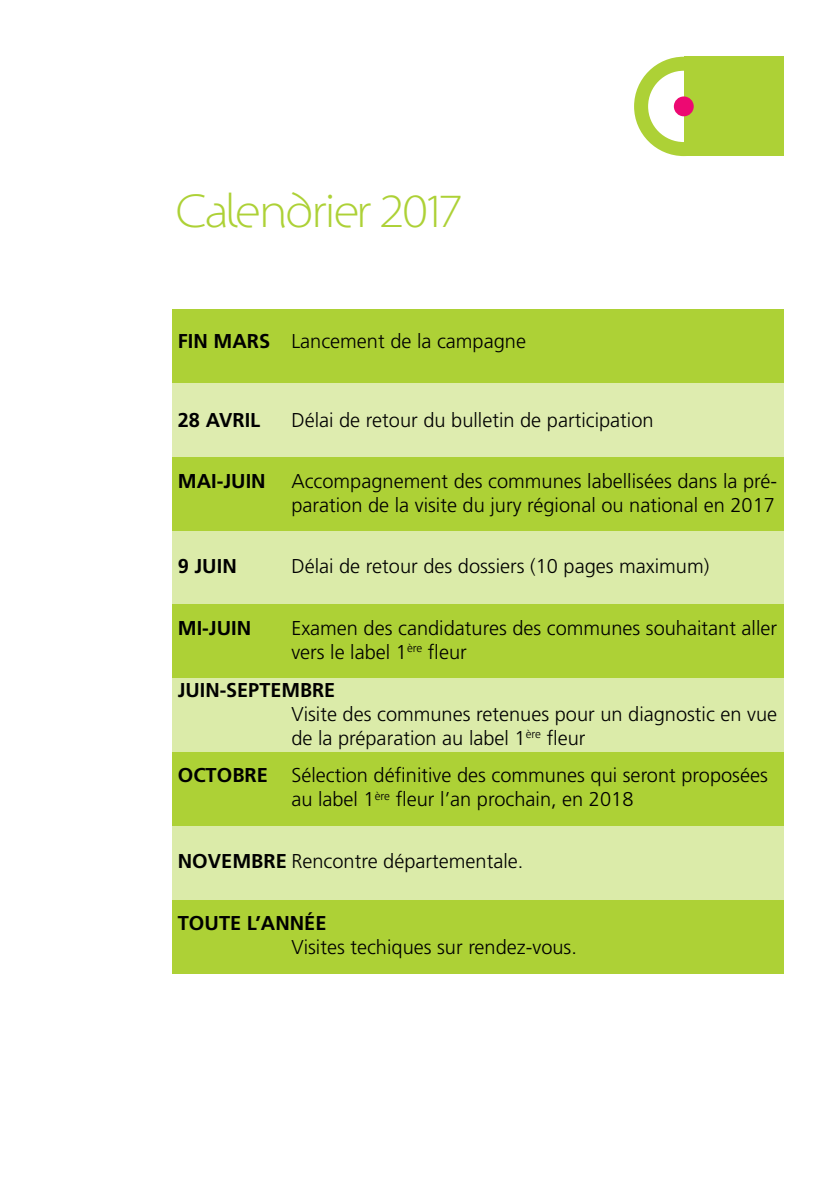
<style>
.page{position:relative;width:840px;height:1191px;background:#fff}
.page>*{position:absolute;margin:0;border:0;box-sizing:border-box;transform-origin:0 0}
.t1{font:48px "Santana";letter-spacing:-.04em;color:#add136}
.t2{font:300 20px/24px "Frutiger LT Std";color:#000}
.t3{font:700 20px "Frutiger LT Std";color:#000}
.s1{font-weight:700}
</style>
<div class="page">
<div style="left:172px;top:383px;width:610px;height:74px;background:#deecaf"></div>
<div style="left:683px;top:57px;width:99px;height:99px;background:#add136"></div>
<div style="left:633px;top:57px;width:100px;height:99px;border:14px solid #add136;border-radius:50%"></div>
<div style="left:673px;top:96px;width:20px;height:20px;background:#ed0972;border-radius:50%"></div>
<div style="left:172px;top:457px;width:610px;height:74px;background:#add136"></div>
<div style="left:172px;top:531px;width:610px;height:73px;background:#dbeba9"></div>
<div style="left:172px;top:604px;width:610px;height:74px;background:#add136"></div>
<div style="left:172px;top:678px;width:610px;height:74px;background:#dbeba9"></div>
<div style="left:172px;top:752px;width:610px;height:73px;background:#add136"></div>
<div style="left:172px;top:825px;width:610px;height:74px;background:#dbeba9"></div>
<div style="left:172px;top:309px;width:610px;height:74px;background:#add136"></div>
<div style="left:172px;top:900px;width:610px;height:73px;background:#add136"></div>
<h1 class="t1" style="left:176px;top:187px;width:288px">Calendrier 2017</h1>
<p class="t2" style="left:178px;top:329px;width:349px"><span class="s1">FIN MARS</span> Lancement de la campagne</p>
<p class="t3" style="left:178px;top:408px;width:84px">28 AVRIL</p>
<p class="t2" style="left:291px;top:408px;width:363px">Délai de retour du bulletin de participation</p>
<p class="t3" style="left:178px;top:469px;width:89px">MAI-JUIN</p>
<p class="t2" style="left:291px;top:469px;width:487px">Accompagnement des communes labellisées dans la pré&shy;paration de la visite du jury régional ou national en 2017</p>
<p class="t3" style="left:178px;top:554px;width:60px">9 JUIN</p>
<p class="t2" style="left:291px;top:554px;width:419px">Délai de retour des dossiers (10 pages maximum)</p>
<p class="t3" style="left:178px;top:616px;width:75px">MI-JUIN</p>
<p class="t2" style="left:291px;top:616px;width:487px">Examen des candidatures des communes souhaitant aller vers le label 1<sup>ère</sup> fleur</p>
<p class="t3" style="left:178px;top:678px;width:159px">JUIN-SEPTEMBRE</p>
<p class="t2" style="left:291px;top:702px;width:487px">Visite des communes retenues pour un diagnostic en vue de la préparation au label 1<sup>ère</sup> fleur</p>
<p class="t2" style="left:291px;top:764px;width:478px;text-indent:-113px"><span class="s1">OCTOBRE</span> Sélection définitive des communes qui seront proposées au label 1<sup>ère</sup> fleur l’an prochain, en 2018</p>
<p class="t2" style="left:178px;top:849px;width:347px"><span class="s1">NOVEMBRE</span> Rencontre départementale.</p>
<p class="t3" style="left:178px;top:911px;width:150px">TOUTE L’ANNÉE</p>
<p class="t2" style="left:291px;top:935px;width:287px">Visites techiques sur rendez-vous.</p>
</div>
